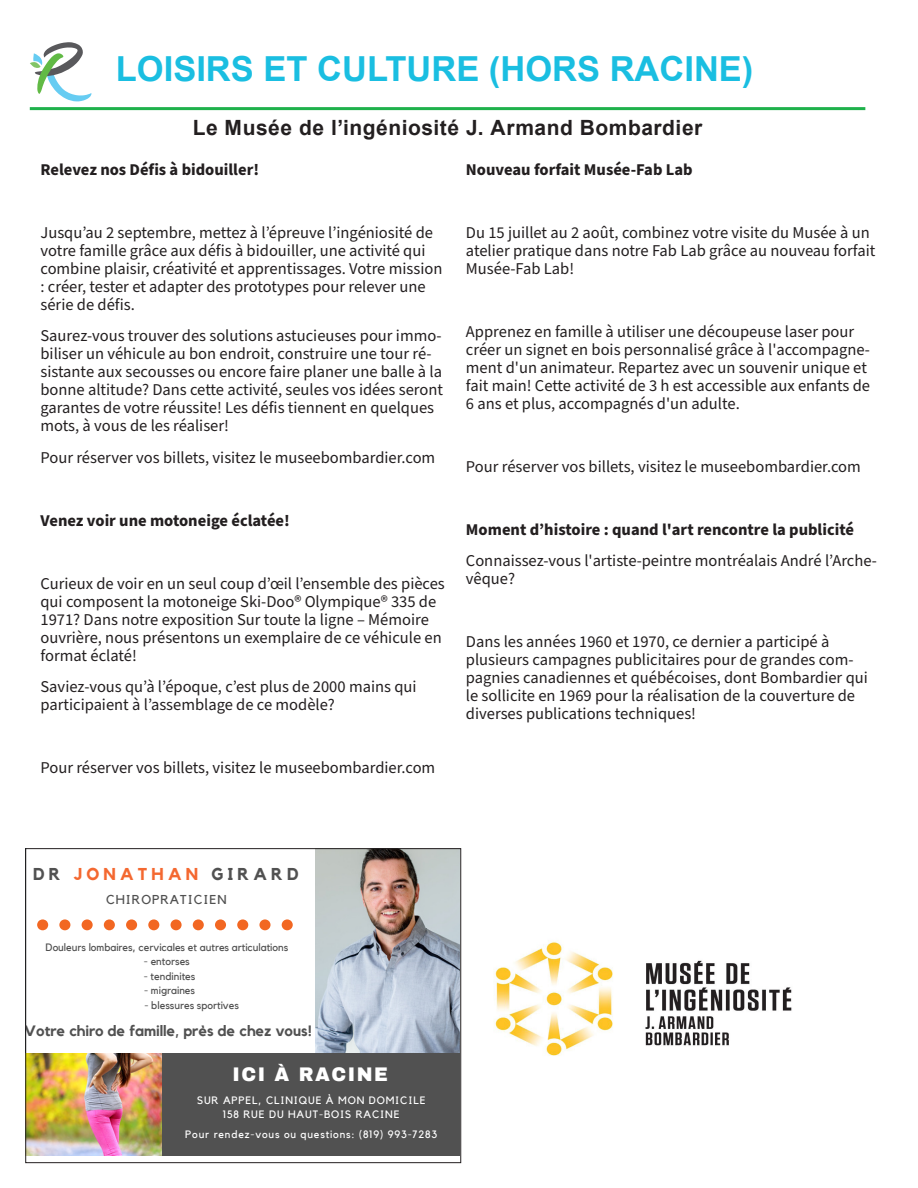
<style>
.page{position:relative;width:918px;height:1188px;background:#fff}
.page>*{position:absolute;margin:0;border:0;box-sizing:border-box;transform-origin:0 0}
.Texte_d_introduction{font:700 34.5px "Arial";color:#1abee1}
.Corps_de_texte_11{font:700 21px "Arial";letter-spacing:.025em;color:#231f20}
.t1{font:900 19.2px "Archivo";letter-spacing:.08em;color:#fff}
.t2{font:700 17.1px "Kollektif";letter-spacing:.25em;color:#515151}
.Texte_d_introduction-2{font:16.5px/18px "Source Sans Pro";color:#231f20}
.Texte_d_introduction-3{font:700 16.5px "Source Sans Pro";color:#231f20}
.t3{font:700 15px "Kollektif";color:#515151}
.t4{font:12.9px "Kollektif";letter-spacing:.08em;color:#515151}
.t5{font:10.65px "Kollektif";color:#515151}
.t6{font:10.65px/14.4px "Kollektif";letter-spacing:.08em;color:#fff;text-align:center}
.s1{color:#f46830}
.s2{font-weight:400}
</style>
<div class="page">
<img style="left:316px;top:850px;width:143px;height:203px">
<img style="left:27px;top:1053px;width:136px;height:103px">
<div style="left:163px;top:1053px;width:297px;height:103px;background:#515151"></div>
<div style="left:148px;top:920px;width:11px;height:10px;background:#f26722;border-radius:50%"></div>
<div style="left:171px;top:920px;width:11px;height:10px;background:#f26722;border-radius:50%"></div>
<div style="left:126px;top:920px;width:11px;height:10px;background:#f26722;border-radius:50%"></div>
<div style="left:215px;top:920px;width:11px;height:10px;background:#f26722;border-radius:50%"></div>
<svg style="left:37px;top:920px;width:11px;height:10px"></svg>
<div style="left:237px;top:920px;width:11px;height:10px;background:#f26722;border-radius:50%"></div>
<div style="left:59px;top:920px;width:11px;height:10px;background:#f26722;border-radius:50%"></div>
<div style="left:82px;top:920px;width:11px;height:10px;background:#f26722;border-radius:50%"></div>
<div style="left:104px;top:920px;width:11px;height:10px;background:#f26722;border-radius:50%"></div>
<div style="left:193px;top:920px;width:11px;height:10px;background:#f26722;border-radius:50%"></div>
<div style="left:282px;top:920px;width:11px;height:10px;background:#f26722;border-radius:50%"></div>
<div style="left:259px;top:920px;width:12px;height:10px;background:#f26722;border-radius:50%"></div>
<div style="left:25px;top:848px;width:436px;height:315px;border:1px solid #231f20"></div>
<svg style="left:30px;top:42px;width:61px;height:59px"></svg>
<hr style="left:30px;top:107px;width:835px;height:3px;background:#1eb14b">
<img style="left:494px;top:940px;width:298px;height:116px">
<p class="Texte_d_introduction" style="left:116px;top:45px;width:639px">LOISIRS ET CULTURE (HORS RACINE)</p>
<p class="Corps_de_texte_11" style="left:193px;top:113px;width:511px">Le Musée de l’ingéniosité J. Armand Bombardier</p>
<p class="Texte_d_introduction-3" style="left:40px;top:158px;width:220px">Relevez nos Défis à bidouiller!</p>
<p class="Texte_d_introduction-2" style="left:40px;top:224px;width:403px">Jusqu’au 2 septembre, mettez à l’épreuve l’ingéniosité de votre famille grâce aux défis à bidouiller, une activité qui combine plaisir, créativité et apprentissages. Votre mission : créer, tester et adapter des prototypes pour relever une série de défis.</p>
<p class="Texte_d_introduction-2" style="left:40px;top:327px;width:404px">Saurez-vous trouver des solutions astucieuses pour immo&shy;biliser un véhicule au bon endroit, construire une tour ré&shy;sistante aux secousses ou encore faire planer une balle à la bonne altitude? Dans cette activité, seules vos idées seront garantes de votre réussite! Les défis tiennent en quelques mots, à vous de les réaliser!</p>
<p class="Texte_d_introduction-2" style="left:40px;top:449px;width:396px">Pour réserver vos billets, visitez le museebombardier.com</p>
<p class="Texte_d_introduction-3" style="left:40px;top:509px;width:251px">Venez voir une motoneige éclatée!</p>
<p class="Texte_d_introduction-2" style="left:40px;top:575px;width:406px">Curieux de voir en un seul coup d’œil l’ensemble des pièces qui composent la motoneige Ski-Doo® Olympique® 335 de 1971? Dans notre exposition Sur toute la ligne – Mémoire ouvrière, nous présentons un exemplaire de ce véhicule en format éclaté!</p>
<p class="Texte_d_introduction-2" style="left:40px;top:678px;width:378px">Saviez-vous qu’à l’époque, c’est plus de 2000 mains qui participaient à l’assemblage de ce modèle?</p>
<p class="Texte_d_introduction-2" style="left:40px;top:759px;width:396px">Pour réserver vos billets, visitez le museebombardier.com</p>
<p class="Texte_d_introduction-3" style="left:466px;top:158px;width:228px">Nouveau forfait Musée-Fab Lab</p>
<p class="Texte_d_introduction-2" style="left:466px;top:224px;width:411px">Du 15 juillet au 2 août, combinez votre visite du Musée à un atelier pratique dans notre Fab Lab grâce au nouveau forfait<br>Musée-Fab Lab!</p>
<p class="Texte_d_introduction-2" style="left:466px;top:323px;width:406px">Apprenez en famille à utiliser une découpeuse laser pour créer un signet en bois personnalisé grâce à l'accompagne&shy;ment d'un animateur. Repartez avec un souvenir unique et fait main! Cette activité de 3 h est accessible aux enfants de 6 ans et plus, accompagnés d'un adulte.</p>
<p class="Texte_d_introduction-2" style="left:466px;top:458px;width:396px">Pour réserver vos billets, visitez le museebombardier.com</p>
<p class="Texte_d_introduction-3" style="left:466px;top:518px;width:390px">Moment d’histoire : quand l'art rencontre la publicité</p>
<p class="Texte_d_introduction-2" style="left:466px;top:552px;width:412px">Connaissez-vous l'artiste-peintre montréalais André l’Arche&shy;vêque?</p>
<p class="Texte_d_introduction-2" style="left:466px;top:633px;width:403px">Dans les années 1960 et 1970, ce dernier a participé à plusieurs campagnes publicitaires pour de grandes com&shy;pagnies canadiennes et québécoises, dont Bombardier qui le sollicite en 1969 pour la réalisation de la couverture de diverses publications techniques!</p>
<p class="t2" style="left:33px;top:864px;width:267px">DR <span class="s1">JONATHAN</span> GIRARD</p>
<p class="t4" style="left:106px;top:892px;width:122px">CHIROPRATICIEN</p>
<p class="t5" style="left:46px;top:941px;width:244px">Douleurs lombaires, cervicales et autres articulations</p>
<p class="t5" style="left:144px;top:956px;width:47px">- entorses</p>
<p class="t5" style="left:144px;top:970px;width:53px">- tendinites</p>
<p class="t5" style="left:144px;top:984px;width:52px">- migraines</p>
<p class="t5" style="left:145px;top:999px;width:96px">- blessures sportives</p>
<p class="t3" style="left:24px;top:1022px;width:289px">Votre chiro de famille<span class="s2">,</span> près de chez vous!</p>
<p class="t1" style="left:232px;top:1063px;width:157px">ICI À RACINE</p>
<p class="t6" style="left:197px;top:1093px;width:230px">SUR APPEL, CLINIQUE À MON DOMICILE<br>158 RUE DU HAUT-BOIS RACINE</p>
<p class="t6" style="left:185px;top:1127px;width:253px">Pour rendez-vous ou questions: (819) 993-7283</p>
</div>
